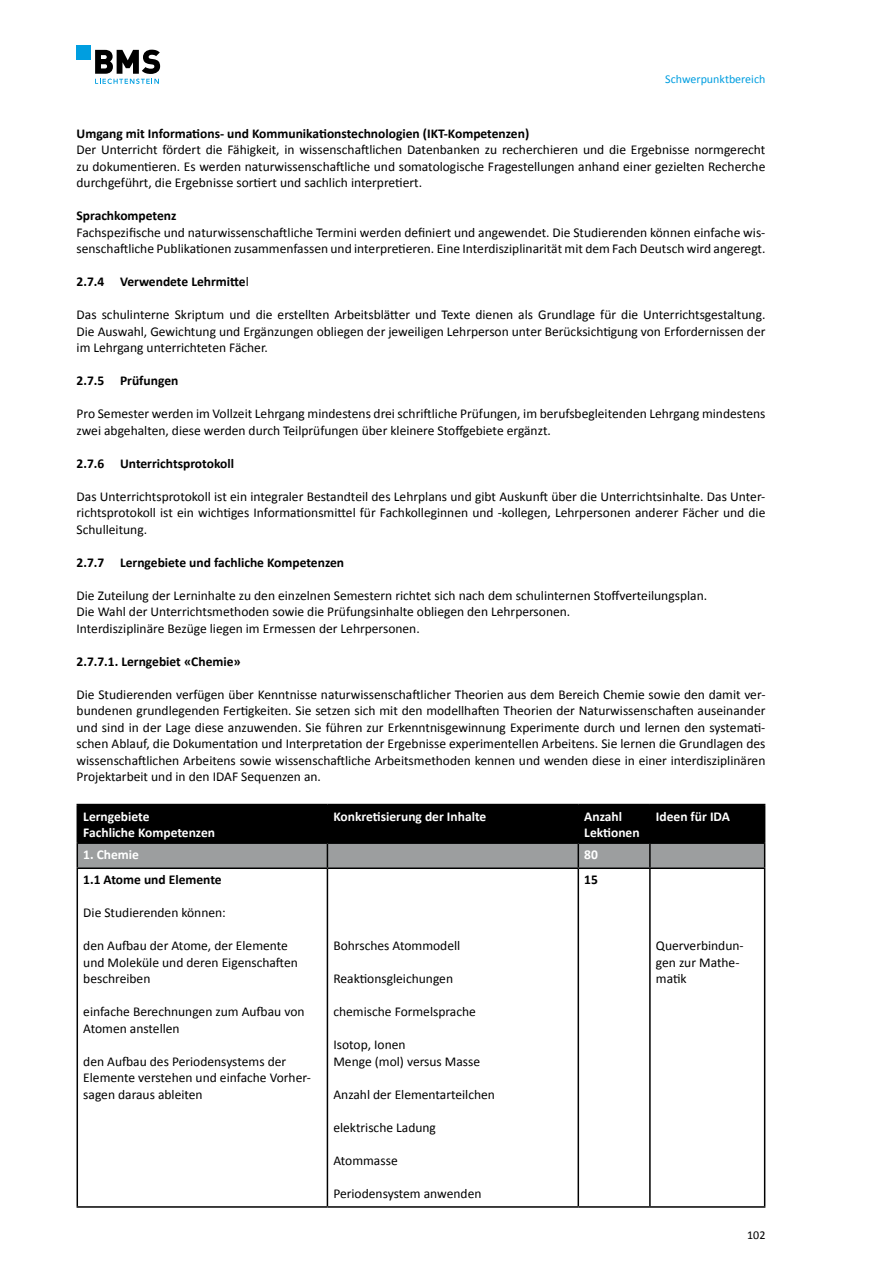
<style>
.page{position:relative;width:893px;height:1263px;background:#fff}
.page>*{position:absolute;margin:0;border:0;box-sizing:border-box;transform-origin:0 0}
.t1{font:13.5px/16.5px "Calibri";color:#000}
.t2{font:700 13.5px "Calibri";color:#000}
.t3{font:700 13.5px/16.5px "Calibri";color:#fff}
.t4{font:12px "Calibri";color:#009ee0}
.t5{font:12px "Calibri";color:#000}
.s1{font-weight:400}
</style>
<div class="page">
<div style="left:77px;top:45px;width:14px;height:14px;background:#009ee0"></div>
<svg style="left:95px;top:50px;width:65px;height:34px"></svg>
<svg style="left:78px;top:869px;width:686px;height:337px"></svg>
<hr style="left:77px;top:867px;width:250px;height:2px;background:#000">
<hr style="left:77px;top:869px;width:1px;height:337px;background:#000">
<hr style="left:327px;top:867px;width:251px;height:2px;background:#000">
<hr style="left:578px;top:867px;width:72px;height:2px;background:#000">
<hr style="left:650px;top:867px;width:115px;height:2px;background:#000">
<hr style="left:764px;top:869px;width:1px;height:337px;background:#000">
<hr style="left:77px;top:1206px;width:250px;height:2px;background:#000">
<hr style="left:327px;top:1206px;width:251px;height:2px;background:#000">
<hr style="left:578px;top:1206px;width:72px;height:2px;background:#000">
<hr style="left:650px;top:1206px;width:115px;height:2px;background:#000">
<hr style="left:327px;top:869px;width:1px;height:337px;background:#000">
<hr style="left:578px;top:869px;width:1px;height:337px;background:#000">
<hr style="left:649px;top:869px;width:2px;height:337px;background:#000">
<svg style="left:77px;top:804px;width:688px;height:64px;background:#38393a"></svg>
<p class="t4" style="left:665px;top:72px;width:102px">Schwerpunktbereich</p>
<p class="t2" style="left:77px;top:125px;width:454px">Umgang mit Informations- und Kommunikationstechnologien (IKT-Kompetenzen)</p>
<p class="t1" style="left:77px;top:141px;width:690px;text-align:justify">Der Unterricht fördert die Fähigkeit, in wissenschaftlichen Datenbanken zu recherchieren und die Ergebnisse normgerecht zu dokumentieren. Es werden naturwissenschaftliche und somatologische Fragestellungen anhand einer gezielten Recherche durchgeführt, die Ergebnisse sortiert und sachlich interpretiert.</p>
<p class="t2" style="left:77px;top:207px;width:101px">Sprachkompetenz</p>
<p class="t1" style="left:77px;top:224px;width:690px">Fachspezifische und naturwissenschaftliche Termini werden definiert und angewendet. Die Studierenden können einfache wis&shy;senschaftliche Publikationen zusammenfassen und interpretieren. Eine Interdisziplinarität mit dem Fach Deutsch wird angeregt.</p>
<p class="t2" style="left:77px;top:273px;width:174px">2.7.4 Verwendete Lehrmitte<span class="s1">l</span></p>
<p class="t1" style="left:77px;top:306px;width:690px;text-align:justify">Das schulinterne Skriptum und die erstellten Arbeitsblätter und Texte dienen als Grundlage für die Unterrichtsgestaltung.<br>Die Auswahl, Gewichtung und Ergänzungen obliegen der jeweiligen Lehrperson unter Berücksichtigung von Erfordernissen der im Lehrgang unterrichteten Fächer.</p>
<p class="t2" style="left:77px;top:372px;width:103px">2.7.5 Prüfungen</p>
<p class="t1" style="left:77px;top:405px;width:690px">Pro Semester werden im Vollzeit Lehrgang mindestens drei schriftliche Prüfungen, im berufsbegleitenden Lehrgang mindestens zwei abgehalten, diese werden durch Teilprüfungen über kleinere Stoffgebiete ergänzt.</p>
<p class="t2" style="left:77px;top:455px;width:159px">2.7.6 Unterrichtsprotokoll</p>
<p class="t1" style="left:77px;top:488px;width:690px;text-align:justify">Das Unterrichtsprotokoll ist ein integraler Bestandteil des Lehrplans und gibt Auskunft über die Unterrichtsinhalte. Das Unter&shy;richtsprotokoll ist ein wichtiges Informationsmittel für Fachkolleginnen und -kollegen, Lehrpersonen anderer Fächer und die Schulleitung.</p>
<p class="t2" style="left:77px;top:553px;width:269px">2.7.7 Lerngebiete und fachliche Kompetenzen</p>
<p class="t1" style="left:77px;top:587px;width:632px">Die Zuteilung der Lerninhalte zu den einzelnen Semestern richtet sich nach dem schulinternen Stoffverteilungsplan.<br>Die Wahl der Unterrichtsmethoden sowie die Prüfungsinhalte obliegen den Lehrpersonen.<br>Interdisziplinäre Bezüge liegen im Ermessen der Lehrpersonen.</p>
<p class="t2" style="left:77px;top:652px;width:166px">2.7.7.1. Lerngebiet «Chemie»</p>
<p class="t1" style="left:77px;top:686px;width:690px;text-align:justify">Die Studierenden verfügen über Kenntnisse naturwissenschaftlicher Theorien aus dem Bereich Chemie sowie den damit ver&shy;bundenen grundlegenden Fertigkeiten. Sie setzen sich mit den modellhaften Theorien der Naturwissenschaften auseinander und sind in der Lage diese anzuwenden. Sie führen zur Erkenntnisgewinnung Experimente durch und lernen den systemati&shy;schen Ablauf, die Dokumentation und Interpretation der Ergebnisse experimentellen Arbeitens. Sie lernen die Grundlagen des wissenschaftlichen Arbeitens sowie wissenschaftliche Arbeitsmethoden kennen und wenden diese in einer interdisziplinären Projektarbeit und in den IDAF Sequenzen an.</p>
<p class="t3" style="left:83px;top:808px;width:133px">Lerngebiete<br>Fachliche Kompetenzen</p>
<p class="t3" style="left:333px;top:808px;width:154px">Konkretisierung der Inhalte</p>
<p class="t3" style="left:584px;top:808px;width:57px">Anzahl<br>Lektionen</p>
<p class="t3" style="left:656px;top:808px;width:76px">Ideen für IDA</p>
<p class="t3" style="left:83px;top:846px;width:57px">1. Chemie</p>
<p class="t3" style="left:584px;top:846px;width:15px">80</p>
<p class="t2" style="left:83px;top:871px;width:140px">1.1 Atome und Elemente</p>
<p class="t1" style="left:83px;top:905px;width:144px">Die Studierenden können:</p>
<p class="t1" style="left:83px;top:938px;width:216px">den Aufbau der Atome, der Elemente und Moleküle und deren Eigenschaften beschreiben</p>
<p class="t1" style="left:83px;top:1004px;width:223px">einfache Berechnungen zum Aufbau von<br>Atomen anstellen</p>
<p class="t1" style="left:83px;top:1053px;width:229px">den Aufbau des Periodensystems der<br>Elemente verstehen und einfache Vorher&shy;sagen daraus ableiten</p>
<p class="t2" style="left:584px;top:871px;width:15px">15</p>
<p class="t1" style="left:656px;top:938px;width:89px">Querverbindun&shy;gen zur Mathe&shy;matik</p>
<p class="t1" style="left:333px;top:938px;width:128px">Bohrsches Atommodell</p>
<p class="t1" style="left:333px;top:971px;width:121px">Reaktionsgleichungen</p>
<p class="t1" style="left:333px;top:1004px;width:144px">chemische Formelsprache</p>
<p class="t1" style="left:333px;top:1037px;width:148px">Isotop, Ionen<br>Menge (mol) versus Masse</p>
<p class="t1" style="left:333px;top:1086px;width:163px">Anzahl der Elementarteilchen</p>
<p class="t1" style="left:333px;top:1119px;width:104px">elektrische Ladung</p>
<p class="t1" style="left:333px;top:1152px;width:66px">Atommasse</p>
<p class="t1" style="left:333px;top:1185px;width:150px">Periodensystem anwenden</p>
<p class="t5" style="left:747px;top:1227px;width:20px">102</p>
</div>
